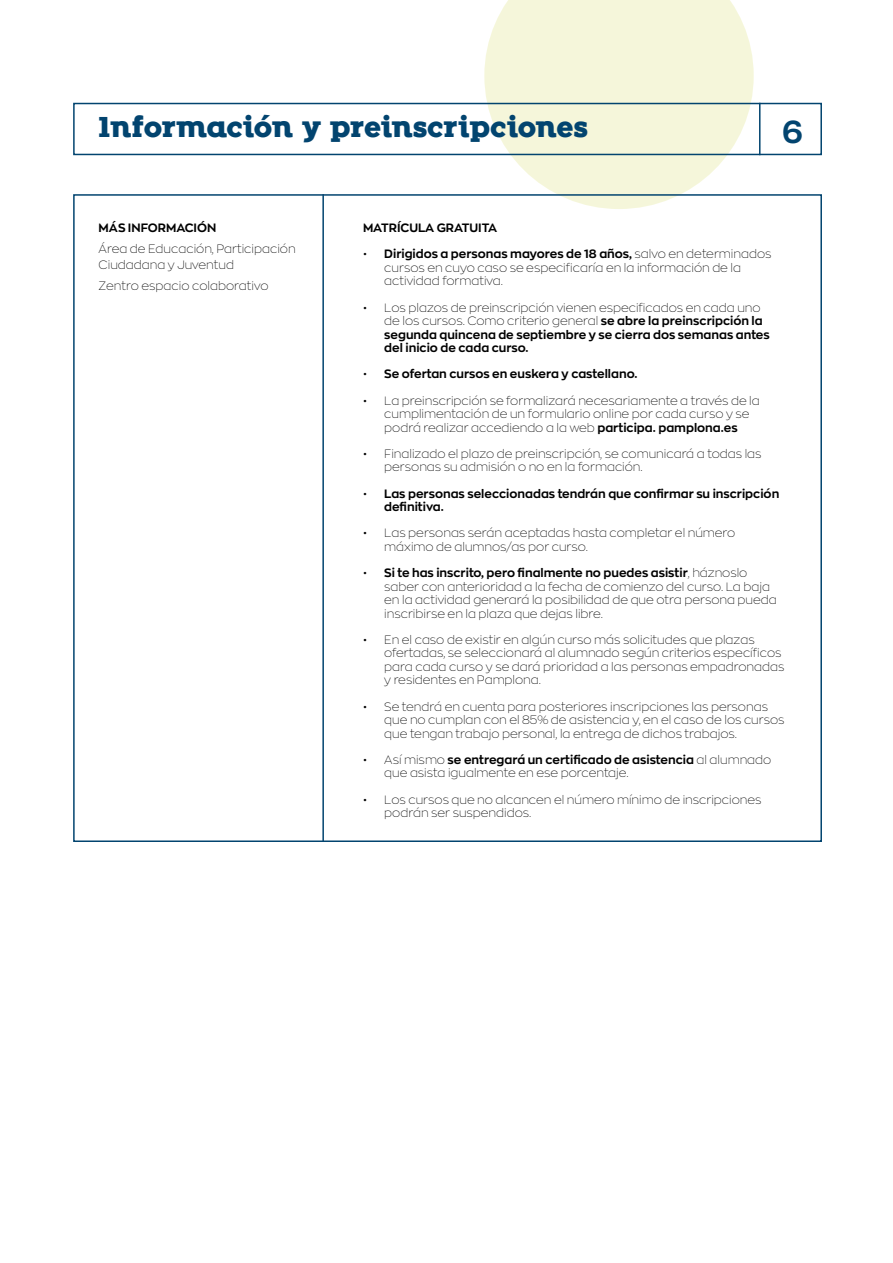
<style>
.page{position:relative;width:893px;height:1263px;background:#fff}
.page>*{position:absolute;margin:0;border:0;box-sizing:border-box;transform-origin:0 0}
.t1{font:700 31.5px "Zona Pro";color:#02446f}
.t2{font:900 28.5px "Zona Black Slab";letter-spacing:-.02em;color:#02446f}
.t3{font:200 12px/13.5px "Zona Pro";color:#000}
.t4{font:700 12px/13.5px "Zona Pro";color:#000}
.s1{font-weight:700}
.s2{font-weight:200}
</style>
<div class="page">
<svg style="left:484px;top:0;width:270px;height:209px;fill:#f5f6da"></svg>
<div style="left:73px;top:103px;width:749px;height:52px;border:2px solid #02446f"></div>
<hr style="left:759px;top:103px;width:1px;height:52px;background:#02446f">
<hr style="left:322px;top:194px;width:2px;height:648px;background:#02446f">
<h2 class="t2" style="left:99px;top:110px;width:491px">Información y preinscripciones</h2>
<h1 class="t1" style="left:782px;top:112px;width:23px">6</h1>
<p class="t4" style="left:99px;top:221px;width:119px">MÁS INFORMACIÓN</p>
<p class="t3" style="left:99px;top:240px;width:198px;line-height:16.5px">Área de Educación, Participación<br>Ciudadana y Juventud</p>
<p class="t3" style="left:99px;top:279px;width:171px">Zentro espacio colaborativo</p>
<p class="t4" style="left:363px;top:221px;width:136px">MATRÍCULA GRATUITA</p>
<p class="t3" style="left:384px;top:247px;width:389px;text-indent:-21px">• <span class="s1">Dirigidos a personas mayores de 18 años,</span> salvo en determinados cursos en cuyo caso se especificaría en la información de la actividad formativa.</p>
<p class="t4" style="left:384px;top:300px;width:387px;text-indent:-21px"><span class="s2">• Los plazos de preinscripción vienen especificados en cada uno de los cursos. Como criterio general</span> se abre la preinscripción la segunda quincena de septiembre y se cierra dos semanas antes del inicio de cada curso.</p>
<p class="t4" style="left:363px;top:367px;width:276px"><span class="s2">•</span> Se ofertan cursos en euskera y castellano.</p>
<p class="t3" style="left:384px;top:393px;width:377px;text-indent:-21px">• La preinscripción se formalizará necesariamente a través de la cumplimentación de un formulario online por cada curso y se podrá realizar accediendo a la web <span class="s1">participa. pamplona.es</span></p>
<p class="t3" style="left:384px;top:447px;width:379px;text-indent:-21px">• Finalizado el plazo de preinscripción, se comunicará a todas las personas su admisión o no en la formación.</p>
<p class="t4" style="left:384px;top:486px;width:397px;text-indent:-21px"><span class="s2">•</span> Las personas seleccionadas tendrán que confirmar su inscripción definitiva.</p>
<p class="t3" style="left:384px;top:526px;width:353px;text-indent:-21px">• Las personas serán aceptadas hasta completar el número máximo de alumnos/as por curso.</p>
<p class="t3" style="left:384px;top:566px;width:394px;text-indent:-21px">• <span class="s1">Si te has inscrito, pero finalmente no puedes asistir</span>, háznoslo saber con anterioridad a la fecha de comienzo del curso. La baja en la actividad generará la posibilidad de que otra persona pueda inscribirse en la plaza que dejas libre.</p>
<p class="t3" style="left:384px;top:633px;width:402px;text-indent:-21px">• En el caso de existir en algún curso más solicitudes que plazas ofertadas, se seleccionará al alumnado según criterios específicos para cada curso y se dará prioridad a las personas empadronadas y residentes en Pamplona.</p>
<p class="t3" style="left:384px;top:699px;width:402px;text-indent:-21px">• Se tendrá en cuenta para posteriores inscripciones las personas que no cumplan con el 85% de asistencia y, en el caso de los cursos que tengan trabajo personal, la entrega de dichos trabajos.</p>
<p class="t3" style="left:384px;top:753px;width:389px;text-indent:-21px">• Así mismo <span class="s1">se entregará un certificado de asistencia</span> al alumnado que asista igualmente en ese porcentaje.</p>
<p class="t3" style="left:384px;top:792px;width:379px;text-indent:-21px">• Los cursos que no alcancen el número mínimo de inscripciones podrán ser suspendidos.</p>
</div>
